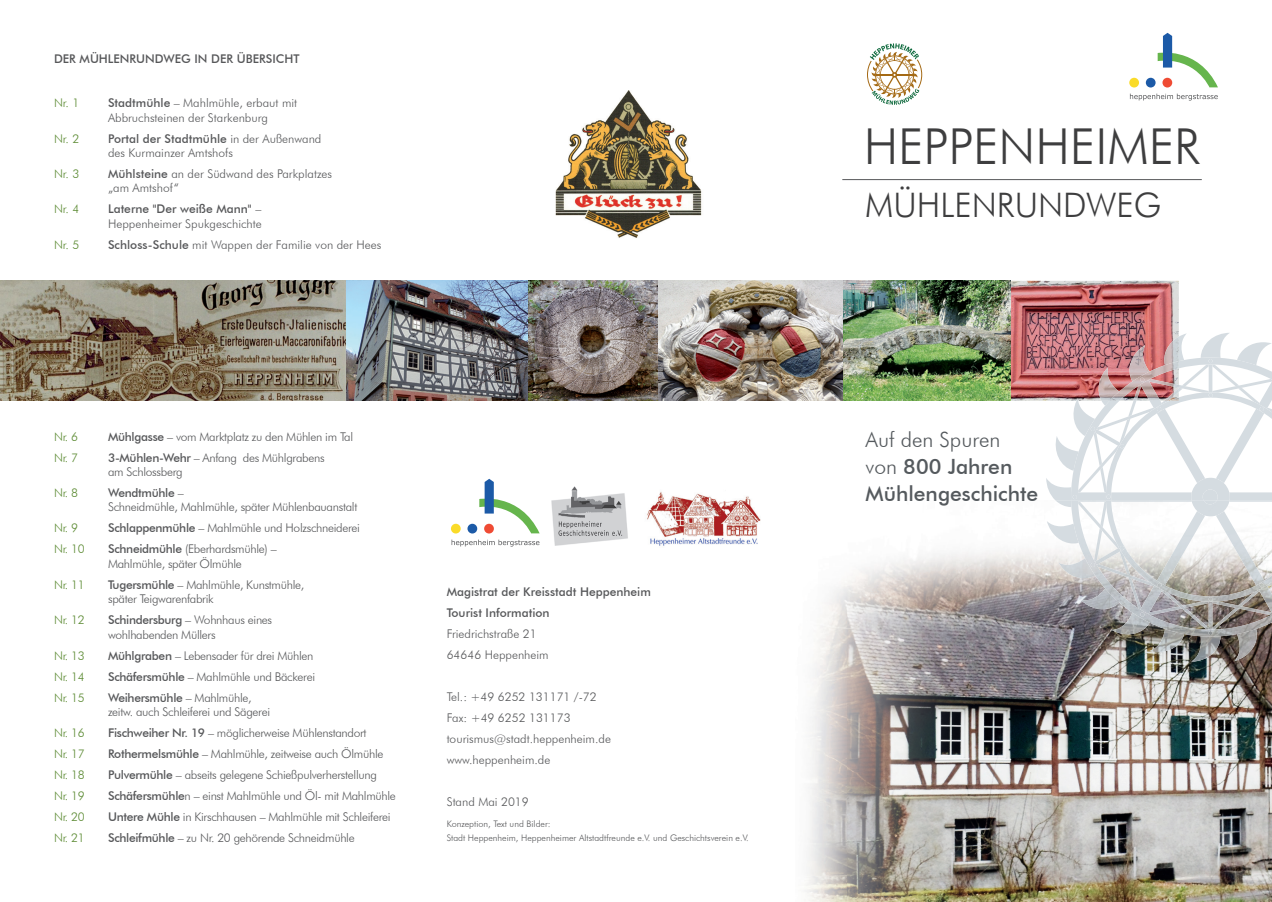
<style>
.page{position:relative;width:1272px;height:902px;background:#fff}
.page>*{position:absolute;margin:0;border:0;box-sizing:border-box;transform-origin:0 0}
.t1{font:300 49.5px "Futura BT";color:#3e3e3f}
.t2{font:300 33.75px "Futura BT";color:#3e3e3f}
.t3{font:500 21px/27px "Futura BT";color:#555a5e}
.t4{font:300 12px/14.4px "Futura BT";letter-spacing:-.025em;color:#57585a}
.t5{font:300 12px/21px "Futura BT";color:#57585a}
.t6{font:300 12px "Futura BT";letter-spacing:-.025em;color:#5b8a32}
.t7{font:500 12px/21px "Futura BT";color:#57585a}
.t8{font:300 9px/13.5px "Futura BT";color:#57585a}
.s1{font-weight:500}
.s2{font-weight:300}
</style>
<div class="page">
<hr style="left:842px;top:179px;width:359px;height:1px;background:#57585a">
<svg style="left:1129px;top:94px;width:88px;height:6px"></svg>
<div style="left:1129px;top:78px;width:9px;height:9px;background:#fadb29;border-radius:50%"></div>
<div style="left:1145px;top:78px;width:10px;height:9px;background:#1c5aa7;border-radius:50%"></div>
<svg style="left:1157px;top:33px;width:60px;height:54px"></svg>
<img style="left:846px;top:543px;width:425px;height:358px">
<svg style="left:867px;top:43px;width:54px;height:62px"></svg>
<img style="left:528px;top:281px;width:650px;height:119px">
<img style="left:0;top:281px;width:528px;height:119px">
<img style="left:555px;top:91px;width:147px;height:147px">
<img style="left:551px;top:486px;width:77px;height:60px">
<img style="left:647px;top:491px;width:114px;height:55px">
<svg style="left:451px;top:539px;width:88px;height:7px"></svg>
<div style="left:451px;top:523px;width:9px;height:10px;background:#fadb29;border-radius:50%"></div>
<div style="left:467px;top:523px;width:10px;height:10px;background:#1c5aa7;border-radius:50%"></div>
<svg style="left:479px;top:478px;width:60px;height:55px"></svg>
<img style="left:1061px;top:504px;width:10px;height:3px">
<img style="left:1234px;top:636px;width:25px;height:25px">
<img style="left:1191px;top:636px;width:29px;height:25px">
<img style="left:1149px;top:636px;width:35px;height:16px">
<img style="left:1058px;top:558px;width:13px;height:20px">
<img style="left:1047px;top:521px;width:24px;height:22px">
<img style="left:1071px;top:504px;width:200px;height:132px">
<img style="left:1105px;top:504px;width:166px;height:97px">
<img style="left:1191px;top:504px;width:38px;height:12px">
<svg style="left:1259px;top:582px;width:12px;height:5px"></svg>
<svg style="left:1208px;top:597px;width:4px;height:4px"></svg>
<svg style="left:1157px;top:583px;width:4px;height:4px"></svg>
<svg style="left:1119px;top:546px;width:5px;height:4px"></svg>
<svg style="left:1208px;top:631px;width:4px;height:4px"></svg>
<svg style="left:1140px;top:612px;width:4px;height:4px"></svg>
<svg style="left:1090px;top:563px;width:4px;height:4px"></svg>
<svg style="left:1046px;top:333px;width:226px;height:171px"></svg>
<img style="left:805px;top:583px;width:41px;height:318px">
<p class="t7" style="left:54px;top:48px;width:247px">DER MÜHLENRUNDWEG IN DER ÜBERSICHT</p>
<p class="t6" style="left:54px;top:96px;width:27px">Nr. 1</p>
<p class="t5" style="left:108px;top:96px;width:191px;line-height:14.4px"><span class="s1">Stadtmühle</span> – Mahlmühle, erbaut mit<br>Abbruchsteinen der Starkenburg</p>
<p class="t6" style="left:54px;top:131px;width:27px">Nr. 2</p>
<p class="t5" style="left:108px;top:131px;width:215px;line-height:14.4px"><span class="s1">Portal der Stadtmühle</span> in der Außenwand des Kurmainzer Amtshofs</p>
<p class="t6" style="left:54px;top:166px;width:27px">Nr. 3</p>
<p class="t5" style="left:108px;top:166px;width:225px;line-height:14.4px"><span class="s1">Mühlsteine</span> an der Südwand des Parkplatzes „am Amtshof“</p>
<p class="t6" style="left:54px;top:202px;width:27px">Nr. 4</p>
<p class="t5" style="left:108px;top:202px;width:155px;line-height:14.4px"><span class="s1">Laterne "Der weiße Mann"</span> –<br>Heppenheimer Spukgeschichte</p>
<p class="t6" style="left:54px;top:237px;width:27px">Nr. 5</p>
<p class="t5" style="left:108px;top:234px;width:275px"><span class="s1">Schloss-Schule</span> mit Wappen der Familie von der Hees</p>
<p class="t6" style="left:54px;top:429px;width:26px">Nr. 6</p>
<p class="t4" style="left:108px;top:429px;width:247px"><span class="s1">Mühlgasse</span> – vom Marktplatz zu den Mühlen im Tal</p>
<p class="t6" style="left:54px;top:450px;width:26px">Nr. 7</p>
<p class="t4" style="left:108px;top:450px;width:218px"><span class="s1">3-Mühlen-Wehr</span> – Anfang des Mühlgrabens am Schlossberg</p>
<p class="t6" style="left:54px;top:485px;width:26px">Nr. 8</p>
<p class="t4" style="left:108px;top:485px;width:251px"><span class="s1">Wendtmühle</span> –<br>Schneidmühle, Mahlmühle, später Mühlenbauanstalt</p>
<p class="t6" style="left:54px;top:521px;width:26px">Nr. 9</p>
<p class="t4" style="left:108px;top:521px;width:253px"><span class="s1">Schlappenmühle</span> – Mahlmühle und Holzschneiderei</p>
<p class="t6" style="left:54px;top:542px;width:32px">Nr. 10</p>
<p class="t4" style="left:108px;top:542px;width:170px"><span class="s1">Schneidmühle</span> (Eberhardsmühle) –<br>Mahlmühle, später Ölmühle</p>
<p class="t6" style="left:54px;top:577px;width:32px">Nr. 11</p>
<p class="t4" style="left:108px;top:577px;width:198px"><span class="s1">Tugersmühle</span> – Mahlmühle, Kunstmühle, später Teigwarenfabrik</p>
<p class="t6" style="left:54px;top:612px;width:32px">Nr. 12</p>
<p class="t4" style="left:108px;top:612px;width:166px"><span class="s1">Schindersburg</span> – Wohnhaus eines wohlhabenden Müllers</p>
<p class="t6" style="left:54px;top:648px;width:32px">Nr. 13</p>
<p class="t4" style="left:108px;top:648px;width:207px"><span class="s1">Mühlgraben</span> – Lebensader für drei Mühlen</p>
<p class="t6" style="left:54px;top:669px;width:32px">Nr. 14</p>
<p class="t4" style="left:108px;top:669px;width:209px"><span class="s1">Schäfersmühle</span> – Mahlmühle und Bäckerei</p>
<p class="t6" style="left:54px;top:690px;width:32px">Nr. 15</p>
<p class="t4" style="left:108px;top:690px;width:164px"><span class="s1">Weihersmühle</span> – Mahlmühle, zeitw. auch Schleiferei und Sägerei</p>
<p class="t6" style="left:54px;top:725px;width:32px">Nr. 16</p>
<p class="t4" style="left:108px;top:725px;width:260px"><span class="s1">Fischweiher Nr. 19</span> – möglicherweise Mühlenstandort</p>
<p class="t6" style="left:54px;top:746px;width:32px">Nr. 17</p>
<p class="t4" style="left:108px;top:746px;width:277px"><span class="s1">Rothermelsmühle</span> – Mahlmühle, zeitweise auch Ölmühle</p>
<p class="t6" style="left:54px;top:767px;width:32px">Nr. 18</p>
<p class="t4" style="left:108px;top:767px;width:270px"><span class="s1">Pulvermühle</span> – abseits gelegene Schießpulverherstellung</p>
<p class="t6" style="left:54px;top:788px;width:32px">Nr. 19</p>
<p class="t4" style="left:108px;top:788px;width:289px"><span class="s1">Schäfersmühle</span>n – einst Mahlmühle und Öl- mit Mahlmühle</p>
<p class="t6" style="left:54px;top:809px;width:32px">Nr. 20</p>
<p class="t4" style="left:108px;top:809px;width:284px"><span class="s1">Untere Mühle</span> in Kirschhausen – Mahlmühle mit Schleiferei</p>
<p class="t6" style="left:54px;top:830px;width:32px">Nr. 21</p>
<p class="t4" style="left:108px;top:830px;width:248px"><span class="s1">Schleifmühle</span> – zu Nr. 20 gehörende Schneidmühle</p>
<p class="t7" style="left:446px;top:581px;width:206px">Magistrat der Kreisstadt Heppenheim<br>Tourist Information</p>
<p class="t5" style="left:446px;top:623px;width:103px">Friedrichstraße 21<br>64646 Heppenheim</p>
<p class="t5" style="left:446px;top:686px;width:166px">Tel.: +49 6252 131171 /-72<br>Fax: +49 6252 131173 tourismus@stadt.heppenheim.de www.heppenheim.de</p>
<p class="t5" style="left:446px;top:791px;width:84px">Stand Mai 2019</p>
<p class="t8" style="left:446px;top:817px;width:303px">Konzeption, Text und Bilder:<br>Stadt Heppenheim, Heppenheimer Altstadtfreunde e.V. und Geschichtsverein e.V.</p>
<h1 class="t1" style="left:863px;top:117px;width:338px">HEPPENHEIMER</h1>
<h2 class="t2" style="left:865px;top:184px;width:297px">MÜHLENRUNDWEG</h2>
<h3 class="t3" style="left:865px;top:425px;width:174px"><span class="s2">Auf den Spuren<br>von</span> 800 Jahren<br>Mühlengeschichte</h3>
</div>
